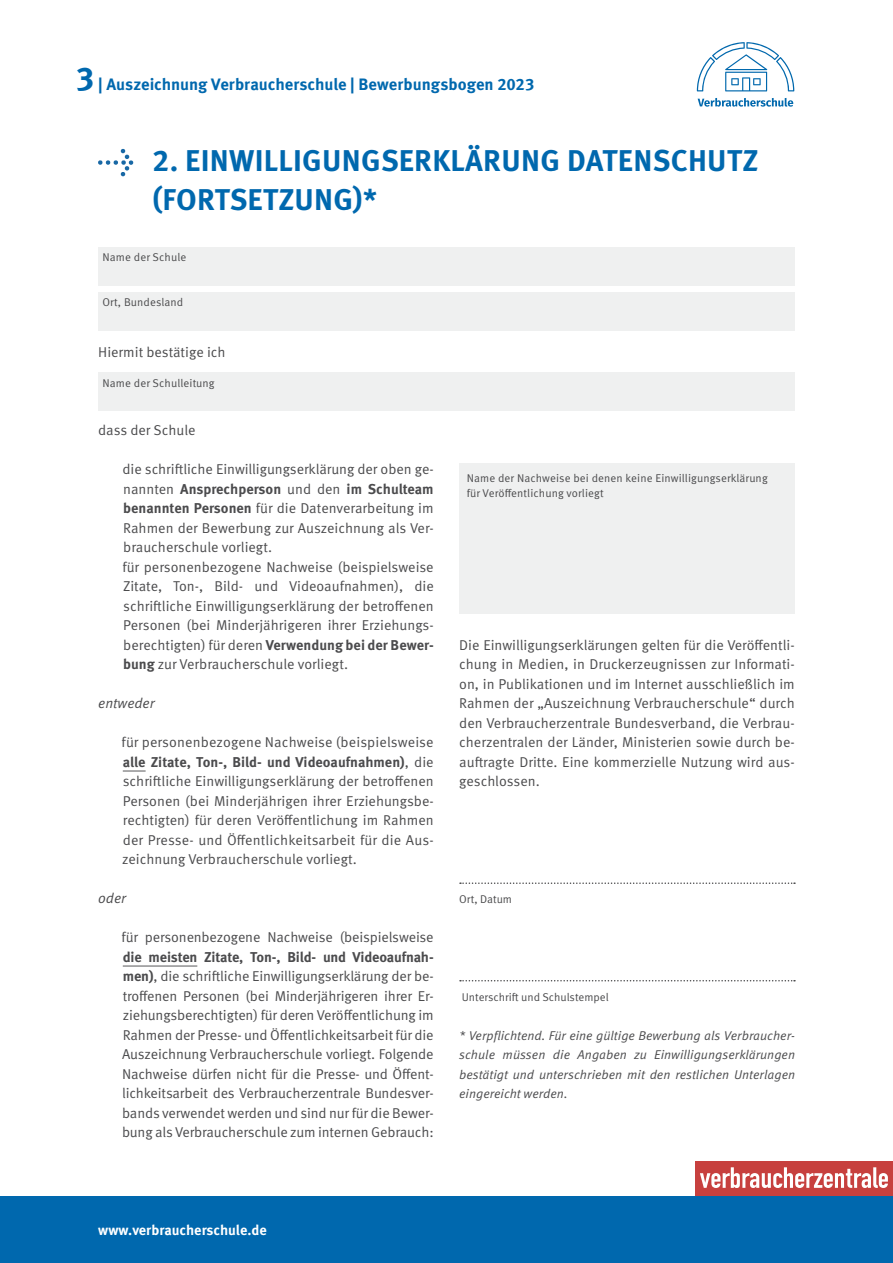
<style>
.page{position:relative;width:893px;height:1263px;background:#fff}
.page>*{position:absolute;margin:0;border:0;box-sizing:border-box;transform-origin:0 0}
.t1{font:700 33px "Meta Pro";color:#0068ae}
.t2{font:700 30px/39px "Meta Pro";letter-spacing:.01em;color:#0068ae}
.t3{font:700 16.5px "Meta Pro";color:#0068ae}
.t4{font:14.25px/19.5px "Meta Pro Norm";color:#4b4b4d;text-align:justify}
.t5{font:700 14.25px "Meta Pro";letter-spacing:-.005em;color:#4b4b4d}
.t6{font:700 14.25px "Meta Pro";color:#fff}
.t7{font:14.25px "Meta Pro Norm Ita";color:#4b4b4d}
.t8{font:12.75px/19.5px "Meta Pro Norm Ita";color:#4b4b4d;text-align:justify}
.t9{font:11.25px/15px "Meta Pro Norm";letter-spacing:.01em;color:#4b4b4d}
.s1{font-family:"Meta Pro Norm";font-weight:400}
.s2{font-family:"Meta Pro";font-weight:700}
</style>
<div class="page">
<div style="left:0;top:1196px;width:893px;height:67px;background:#0068ae"></div>
<svg style="left:697px;top:42px;width:97px;height:49px"></svg>
<svg style="left:698px;top:98px;width:95px;height:9px"></svg>
<div style="left:695px;top:1161px;width:198px;height:35px;background:#c7403e"></div>
<svg style="left:700px;top:1167px;width:188px;height:21px"></svg>
<div style="left:459px;top:464px;width:336px;height:54px;background:#eff0f0"></div>
<div style="left:459px;top:508px;width:336px;height:55px;background:#eff0f0"></div>
<div style="left:459px;top:559px;width:336px;height:54px;background:#eff0f0"></div>
<div style="left:98px;top:247px;width:697px;height:39px;background:#eff0f0"></div>
<div style="left:98px;top:292px;width:697px;height:38px;background:#eff0f0"></div>
<div style="left:98px;top:373px;width:697px;height:38px;background:#eff0f0"></div>
<svg style="left:98px;top:149px;width:35px;height:27px"></svg>
<svg style="left:123px;top:771px;width:23px;height:1px"></svg>
<hr style="left:123px;top:966px;width:74px;height:1px;background:#58585a">
<svg style="left:460px;top:882px;width:335px;height:2px"></svg>
<svg style="left:460px;top:980px;width:335px;height:1px"></svg>
<h1 class="t1" style="left:76px;top:53px;width:20px">3</h1>
<p class="t3" style="left:98px;top:72px;width:438px">| Auszeichnung Verbraucherschule | Bewerbungsbogen 2023</p>
<h2 class="t2" style="left:153px;top:140px;width:607px">2. EINWILLIGUNGSERKLÄRUNG DATENSCHUTZ (FORTSETZUNG)*</h2>
<p class="t9" style="left:102px;top:249px;width:85px">Name der Schule</p>
<p class="t9" style="left:102px;top:294px;width:82px">Ort, Bundesland</p>
<p class="t4" style="left:98px;top:342px;width:129px">Hiermit bestätige ich</p>
<p class="t9" style="left:102px;top:375px;width:114px">Name der Schulleitung</p>
<p class="t4" style="left:98px;top:420px;width:99px">dass der Schule</p>
<p class="t4" style="left:122px;top:459px;width:311px">die schriftliche Einwilligungserklärung der oben ge-</p>
<p class="t5" style="left:123px;top:478px;width:312px"><span class="s1">nannten</span> Ansprechperson <span class="s1">und den</span> im Schulteam</p>
<p class="t4" style="left:122px;top:498px;width:313px;text-align:left"><span class="s2">benannten Personen</span> für die Datenverarbeitung im Rahmen der Bewerbung zur Auszeichnung als Ver&shy;braucherschule vorliegt.<br>für personenbezogene Nachweise (beispielsweise Zitate, Ton-, Bild- und Videoaufnahmen), die schriftliche Einwilligungserklärung der betroffenen Personen (bei Minderjährigeren ihrer Erziehungs-</p>
<p class="t5" style="left:123px;top:634px;width:312px"><span class="s1">berechtigten) für deren</span> Verwendung bei der Bewer-</p>
<p class="t4" style="left:123px;top:654px;width:226px"><span class="s2">bung</span> zur Verbraucherschule vorliegt.</p>
<p class="t7" style="left:98px;top:693px;width:58px">entweder</p>
<p class="t4" style="left:122px;top:732px;width:314px">für personenbezogene Nachweise (beispielsweise</p>
<p class="t5" style="left:123px;top:751px;width:312px">alle Zitate, Ton-, Bild- und Videoaufnahmen)<span class="s1">, die</span></p>
<p class="t4" style="left:122px;top:771px;width:313px">schriftliche Einwilligungserklärung der betroffenen Personen (bei Minderjährigen ihrer Erziehungsbe&shy;rechtigten) für deren Veröffentlichung im Rahmen der Presse- und Öffentlichkeitsarbeit für die Aus&shy;zeichnung Verbraucherschule vorliegt.</p>
<p class="t7" style="left:98px;top:888px;width:30px">oder</p>
<p class="t4" style="left:122px;top:927px;width:314px">für personenbezogene Nachweise (beispielsweise</p>
<p class="t5" style="left:123px;top:946px;width:312px">die meisten Zitate, Ton-, Bild- und Videoaufnah-</p>
<p class="t4" style="left:122px;top:966px;width:313px"><span class="s2">men)</span>, die schriftliche Einwilligungserklärung der be&shy;troffenen Personen (bei Minderjährigeren ihrer Er&shy;ziehungsberechtigten) für deren Veröffentlichung im Rahmen der Presse- und Öffentlichkeitsarbeit für die Auszeichnung Verbraucherschule vorliegt. Folgende Nachweise dürfen nicht für die Presse- und Öffent&shy;lichkeitsarbeit des Verbraucherzentrale Bundesver&shy;bands verwendet werden und sind nur für die Bewer&shy;bung als Verbraucherschule zum internen Gebrauch:</p>
<p class="t9" style="left:467px;top:469px;width:303px">Name der Nachweise bei denen keine Einwilligungserklärung für Veröffentlichung vorliegt</p>
<p class="t4" style="left:459px;top:634px;width:337px">Die Einwilligungserklärungen gelten für die Veröffentli&shy;chung in Medien, in Druckerzeugnissen zur Informati&shy;on, in Publikationen und im Internet ausschließlich im Rahmen der „Auszeichnung Verbraucherschule“ durch den Verbraucherzentrale Bundesverband, die Verbrau&shy;cherzentralen der Länder, Ministerien sowie durch be&shy;auftragte Dritte. Eine kommerzielle Nutzung wird aus&shy;geschlossen.</p>
<p class="t9" style="left:459px;top:891px;width:54px">Ort, Datum</p>
<p class="t9" style="left:462px;top:989px;width:148px">Unterschrift und Schulstempel</p>
<p class="t8" style="left:459px;top:1025px;width:337px">* Verpflichtend. Für eine gültige Bewerbung als Verbraucher&shy;schule müssen die Angaben zu Einwilligungserklärungen bestätigt und unterschrieben mit den restlichen Unterlagen eingereicht werden.</p>
<p class="t6" style="left:98px;top:1219px;width:170px">www.verbraucherschule.de</p>
</div>
